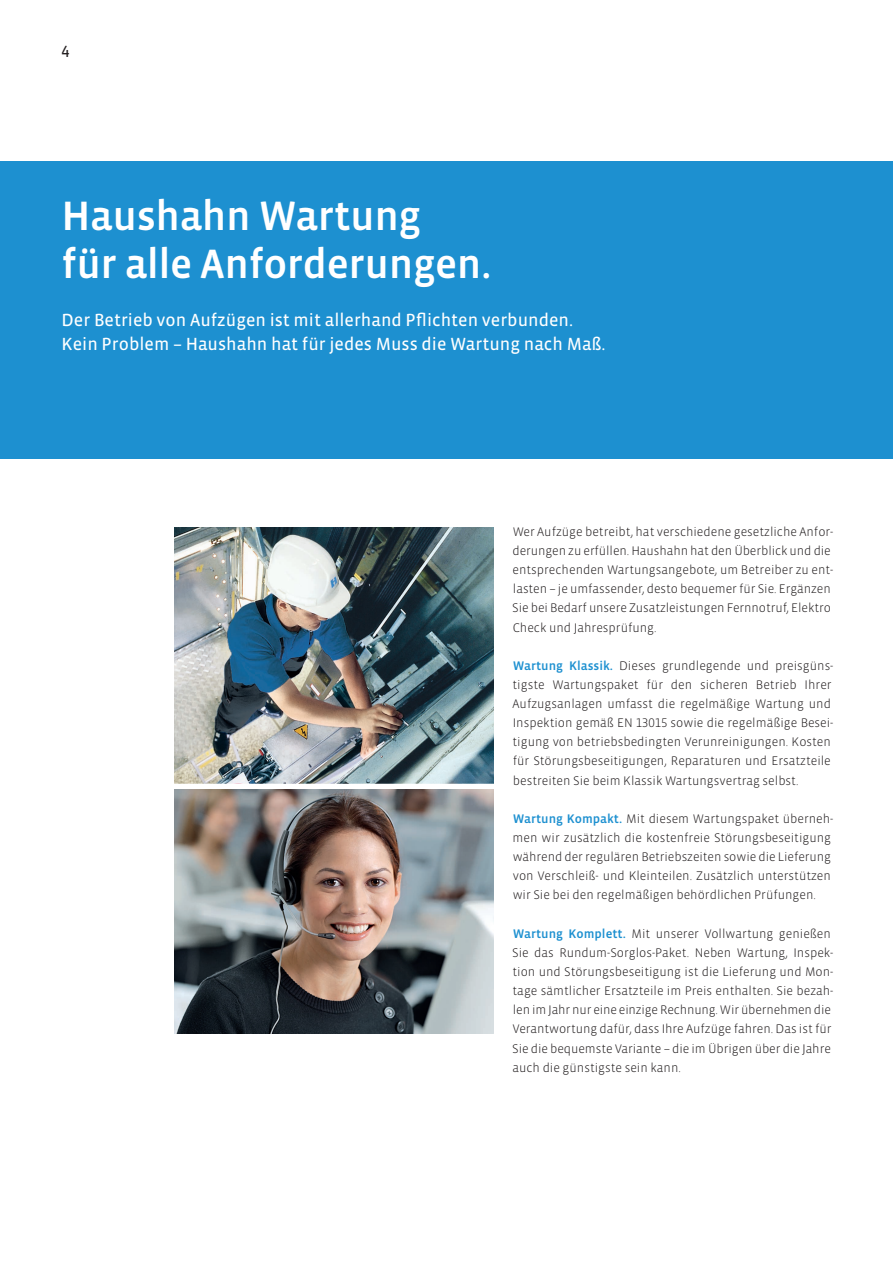
<style>
.page{position:relative;width:893px;height:1263px;background:#fff}
.page>*{position:absolute;margin:0;border:0;box-sizing:border-box;transform-origin:0 0}
.HH_Head1_DINA4_28pt{font:500 42px/48px "Vista Sans OT";letter-spacing:-.01em;color:#fff}
.HH_Head2_12pt_Weiß{font:18px "Vista Sans OT";color:#fff}
.t1{font:16.5px "Vista Sans OT";color:#231f20}
.HH_Head3_Copy_8_5pt{font:300 12.75px/19.2px "Vista Sans OT";color:#231f20}
.HH_Fließtext_8_5pt{font:300 12.75px/19.2px "Vista Sans OT";letter-spacing:-.005em;color:#231f20}
.s1{font-weight:500;color:#1d90d0}
</style>
<div class="page">
<div style="left:0;top:162px;width:893px;height:297px;background:#1d90d0"></div>
<img style="left:174px;top:527px;width:319px;height:257px">
<img style="left:174px;top:789px;width:319px;height:244px">
<p class="t1" style="left:62px;top:43px;width:10px">4</p>
<p class="HH_Head1_DINA4_28pt" style="left:62px;top:192px;width:431px">Haushahn Wartung<br>für alle Anforderungen.</p>
<p class="HH_Head2_12pt_Weiß" style="left:62px;top:310px;width:513px">Der Betrieb von Aufzügen ist mit allerhand Pflichten verbunden.</p>
<p class="HH_Head2_12pt_Weiß" style="left:62px;top:334px;width:545px">Kein Problem – Haushahn hat für jedes Muss die Wartung nach Maß.</p>
<p class="HH_Fließtext_8_5pt" style="left:512px;top:522px;width:323px">Wer Aufzüge betreibt, hat verschiedene gesetzliche Anfor&shy;derungen zu erfüllen. Haushahn hat den Überblick und die entsprechenden Wartungsangebote, um Betreiber zu ent&shy;lasten – je umfassender, desto bequemer für Sie. Ergänzen Sie bei Bedarf unsere Zusatzleistungen Fernnotruf, Elektro Check und Jahresprüfung.</p>
<p class="HH_Head3_Copy_8_5pt" style="left:513px;top:656px;width:322px"><span class="s1">Wartung Klassik.</span> Dieses grundlegende und preisgüns&shy;tigste Wartungspaket für den sicheren Betrieb Ihrer Aufzugsanlagen umfasst die regelmäßige Wartung und Inspektion gemäß EN 13015 sowie die regelmäßige Besei&shy;tigung von betriebsbedingten Verunreinigungen. Kosten für Störungsbeseitigungen, Reparaturen und Ersatzteile bestreiten Sie beim Klassik Wartungsvertrag selbst.</p>
<p class="HH_Head3_Copy_8_5pt" style="left:513px;top:809px;width:322px"><span class="s1">Wartung Kompakt.</span> Mit diesem Wartungspaket überneh&shy;men wir zusätzlich die kostenfreie Störungsbeseitigung während der regulären Betriebszeiten sowie die Lieferung von Verschleiß- und Kleinteilen. Zusätzlich unterstützen wir Sie bei den regelmäßigen behördlichen Prüfungen.</p>
<p class="HH_Head3_Copy_8_5pt" style="left:512px;top:924px;width:323px"><span class="s1">Wartung Komplett.</span> Mit unserer Vollwartung genießen Sie das Rundum-Sorglos-Paket. Neben Wartung, Inspek&shy;tion und Störungsbeseitigung ist die Lieferung und Mon&shy;tage sämtlicher Ersatzteile im Preis enthalten. Sie bezah&shy;len im Jahr nur eine einzige Rechnung. Wir übernehmen die Verantwortung dafür, dass Ihre Aufzüge fahren. Das ist für Sie die bequemste Variante – die im Übrigen über die Jahre auch die günstigste sein kann.</p>
</div>
